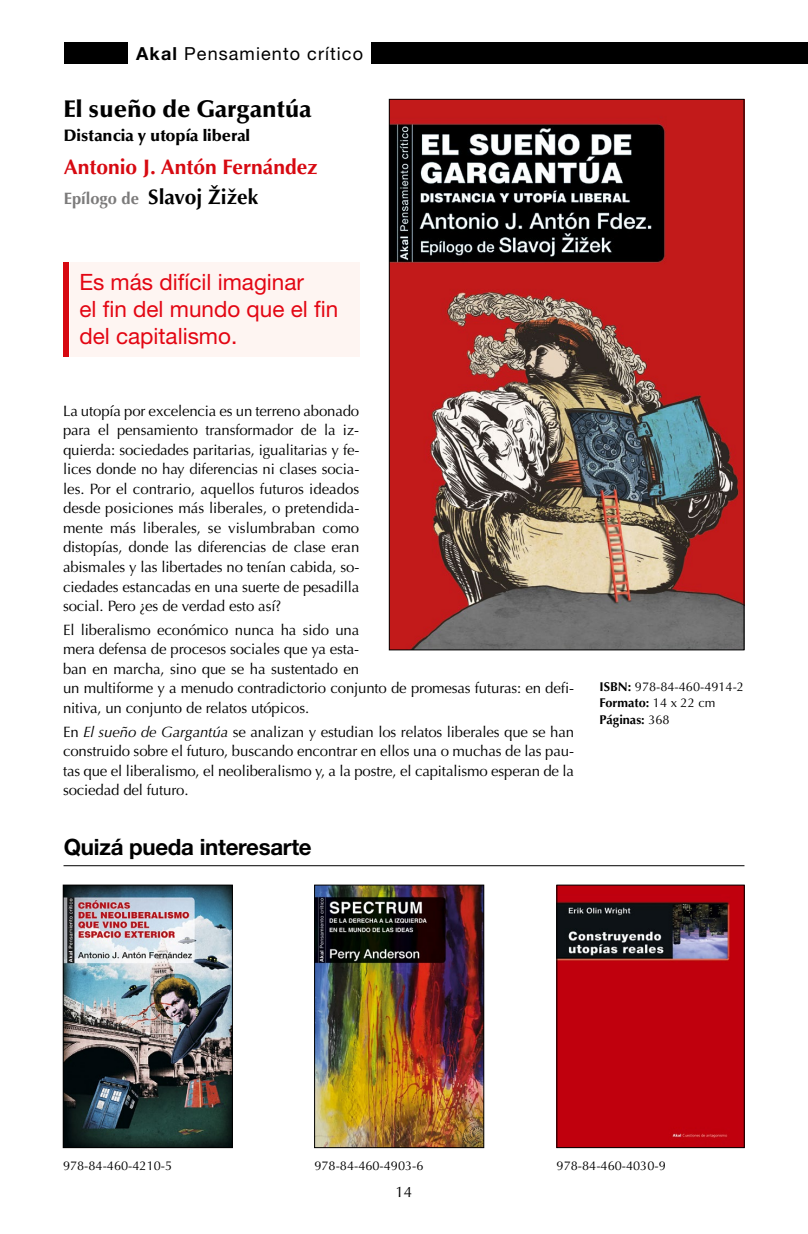
<style>
.page{position:relative;width:808px;height:1234px;background:#fff}
.page>*{position:absolute;margin:0;border:0;box-sizing:border-box;transform-origin:0 0}
.t1{font:900 24px "Optima";color:#000}
.t2{font:22.5px/27px "Helvetica Neue LT Std";color:#e30613}
.t3{font:700 22.5px "Helvetica Neue LT Std";letter-spacing:-.01em;color:#000}
.t4{font:700 21px/29.5px "Optima";color:#d70911}
.t5{font:18px "Helvetica Neue";letter-spacing:.06em;color:#000}
.t6{font:900 16.5px "Optima";color:#000}
.t7{font:15px/19.5px "Optima";letter-spacing:-.01em;color:#000;text-align:justify}
.t8{font:12.75px/16.2px "Optima";color:#000}
.s1{font-weight:700}
.s2{font-size:16.5px;color:#7c7b7b}
.s3{color:#000}
.s4{font-style:italic}
</style>
<div class="page">
<div style="left:64px;top:43px;width:64px;height:21px;background:#000"></div>
<div style="left:371px;top:43px;width:437px;height:21px;background:#000"></div>
<img style="left:391px;top:101px;width:351px;height:547px">
<div style="left:70px;top:262px;width:290px;height:94px;background:#fef5f2"></div>
<div style="left:64px;top:262px;width:5px;height:94px;background:#d70911"></div>
<hr style="left:64px;top:865px;width:680px;height:1px;background:#000">
<img style="left:65px;top:886px;width:166px;height:259px">
<div style="left:63px;top:884px;width:170px;height:263px;border:1px solid #000"></div>
<img style="left:316px;top:886px;width:166px;height:259px">
<div style="left:314px;top:884px;width:170px;height:263px;border:1px solid #000"></div>
<img style="left:559px;top:886px;width:183px;height:259px">
<p class="t5" style="left:136px;top:42px;width:228px"><span class="s1">Akal</span> Pensamiento crítico</p>
<h1 class="t1" style="left:64px;top:94px;width:249px">El sueño de Gargantúa</h1>
<p class="t6" style="left:64px;top:125px;width:188px">Distancia y utopía liberal</p>
<h3 class="t4" style="left:64px;top:153px;width:255px">Antonio J. Antón Fernández<br><span class="s2">Epílogo de</span> <span class="s3">Slavoj Žižek</span></h3>
<h2 class="t2" style="left:79px;top:268px;width:260px">Es más difícil imaginar<br>el fin del mundo que el fin del capitalismo.</h2>
<p class="t7" style="left:63px;top:401px;width:298px">La utopía por excelencia es un terreno abonado para el pensamiento transformador de la iz&shy;quierda: sociedades paritarias, igualitarias y fe&shy;lices donde no hay diferencias ni clases socia&shy;les. Por el contrario, aquellos futuros ideados desde posiciones más liberales, o pretendida&shy;mente más liberales, se vislumbraban como distopías, donde las diferencias de clase eran abismales y las libertades no tenían cabida, so&shy;ciedades estancadas en una suerte de pesadilla social. Pero ¿es de verdad esto así?</p>
<p class="t7" style="left:63px;top:620px;width:512px;text-align:left">El liberalismo económico nunca ha sido una<br>mera defensa de procesos sociales que ya esta-<br>ban en marcha, sino que se ha sustentado en<br>un multiforme y a menudo contradictorio conjunto de promesas futuras: en defi&shy;nitiva, un conjunto de relatos utópicos.</p>
<p class="t7" style="left:63px;top:721px;width:512px">En <span class="s4">El sueño de Gargantúa</span> se analizan y estudian los relatos liberales que se han construido sobre el futuro, buscando encontrar en ellos una o muchas de las pau&shy;tas que el liberalismo, el neoliberalismo y, a la postre, el capitalismo esperan de la sociedad del futuro.</p>
<h2 class="t3" style="left:64px;top:832px;width:249px">Quizá pueda interesarte</h2>
<p class="t8" style="left:599px;top:678px;width:146px"><span class="s1">ISBN:</span> 978-84-460-4914-2<br><span class="s1">Formato:</span> 14 x 22 cm<br><span class="s1">Páginas:</span> 368</p>
<p class="t8" style="left:63px;top:1157px;width:111px">978-84-460-4210-5</p>
<p class="t8" style="left:314px;top:1157px;width:111px">978-84-460-4903-6</p>
<p class="t8" style="left:557px;top:1157px;width:111px">978-84-460-4030-9</p>
<p class="t7" style="left:396px;top:1181px;width:18px">14</p>
</div>
